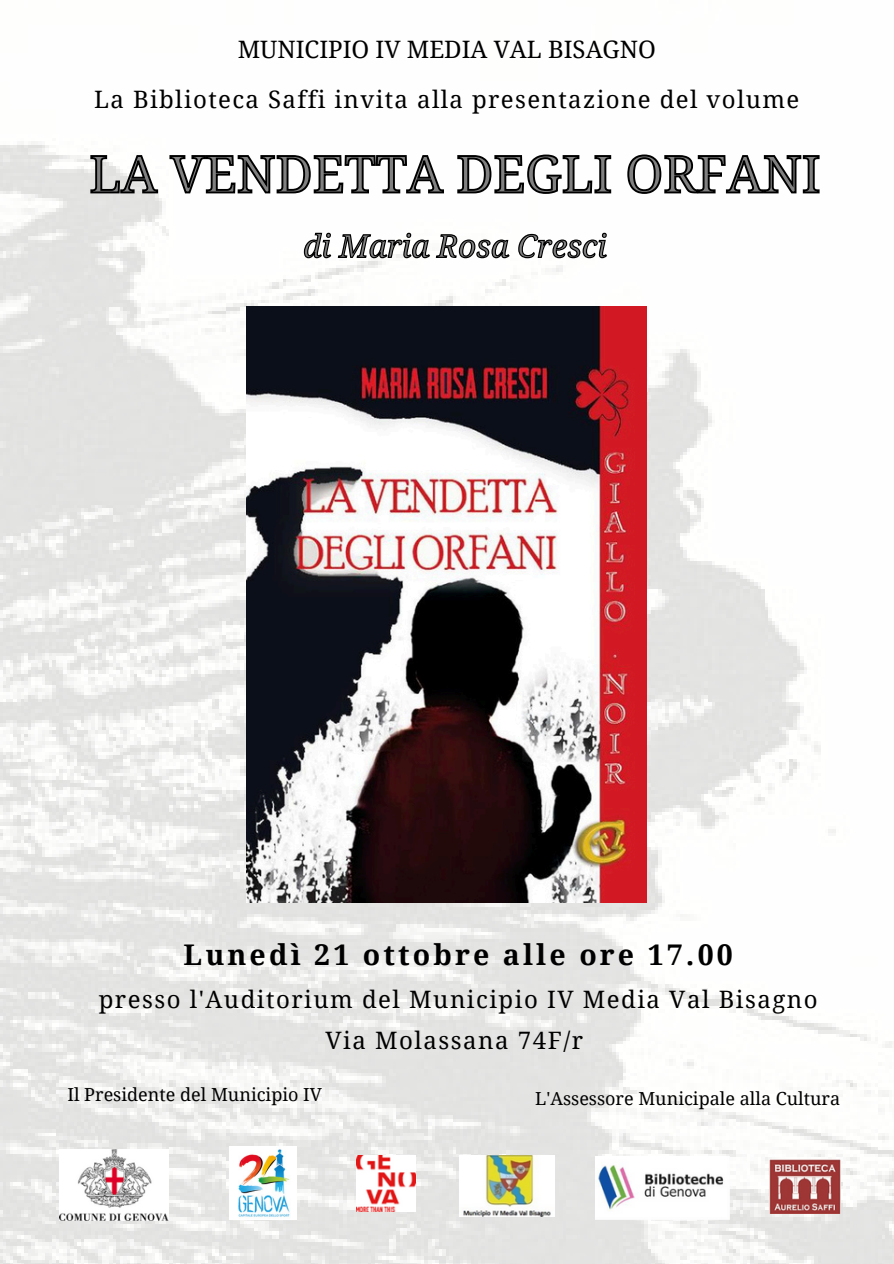
<style>
.page{position:relative;width:894px;height:1264px;background:#fff}
.page>*{position:absolute;margin:0;border:0;box-sizing:border-box;transform-origin:0 0}
.t1{font:51px "Droid Serif";color:#808080}
.t2{font:italic 31.5px "Droid Serif";color:#808080}
.t3{font:700 28.5px "Droid Serif";letter-spacing:.11em;color:#000}
.t4{font:24px "Droid Serif";letter-spacing:.06em;color:#000}
.t5{font:24px "Droid Serif";color:#000}
.t6{font:18px "Droid Serif";color:#000}
</style>
<div class="page">
<img style="left:0;top:141px;width:893px;height:1122px">
<img style="left:247px;top:307px;width:399px;height:595px">
<svg style="left:89px;top:151px;width:731px;height:45px"></svg>
<svg style="left:303px;top:230px;width:304px;height:29px"></svg>
<img style="left:59px;top:1149px;width:110px;height:71px">
<img style="left:357px;top:1154px;width:58px;height:57px">
<img style="left:459px;top:1154px;width:95px;height:62px">
<img style="left:595px;top:1156px;width:134px;height:63px">
<img style="left:769px;top:1159px;width:71px;height:54px">
<img style="left:230px;top:1146px;width:66px;height:73px">
<h5 class="t5" style="left:238px;top:35px;width:419px">MUNICIPIO IV MEDIA VAL BISAGNO</h5>
<h1 class="t4" style="left:94px;top:86px;width:706px">La Biblioteca Saffi invita alla presentazione del volume</h1>
<h1 class="t1" style="left:89px;top:145px;width:732px">LA VENDETTA DEGLI ORFANI</h1>
<h2 class="t2" style="left:303px;top:228px;width:305px">di Maria Rosa Cresci</h2>
<p class="t3" style="left:183px;top:938px;width:550px">Lunedì 21 ottobre alle ore 17.00</p>
<p class="t4" style="left:99px;top:985px;width:720px">presso l'Auditorium del Municipio IV Media Val Bisagno</p>
<p class="t4" style="left:325px;top:1027px;width:259px">Via Molassana 74F/r</p>
<h2 class="t6" style="left:67px;top:1084px;width:256px">Il Presidente del Municipio IV</h2>
<h5 class="t6" style="left:535px;top:1088px;width:306px">L'Assessore Municipale alla Cultura</h5>
</div>
